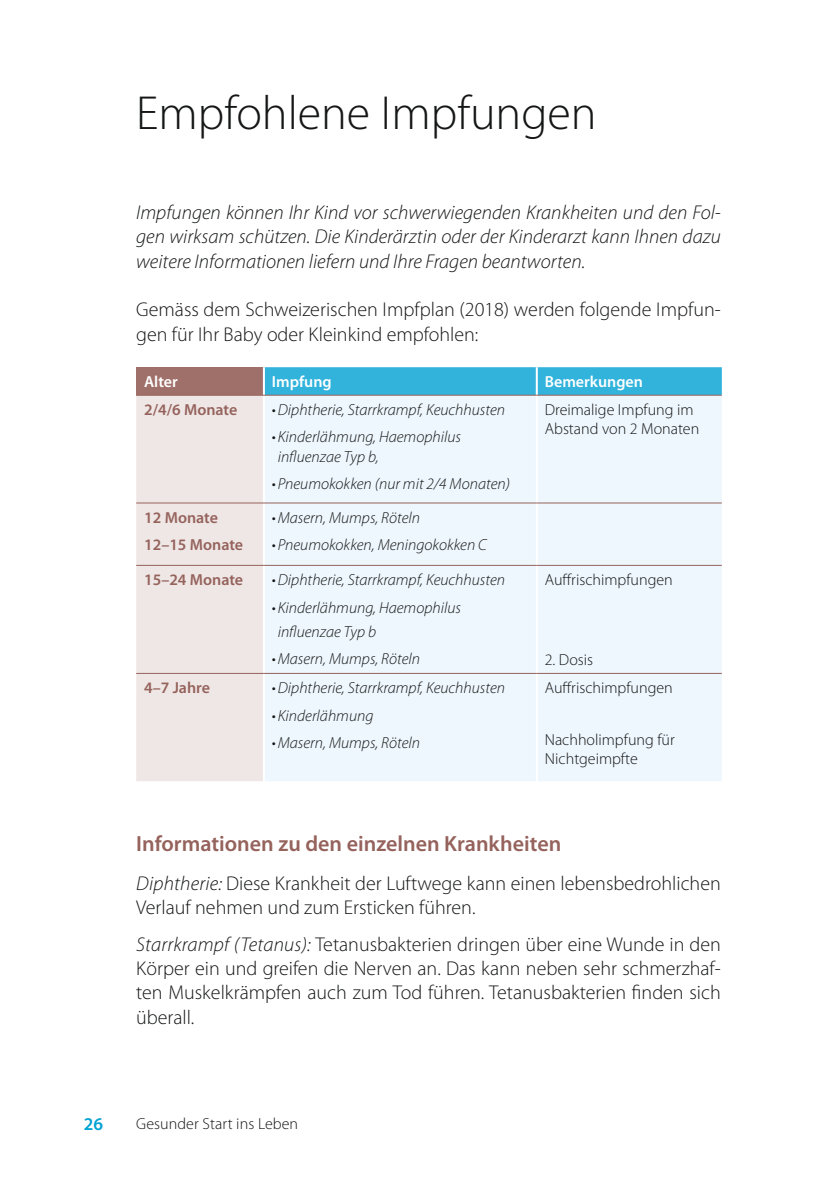
<style>
.page{position:relative;width:840px;height:1191px;background:#fff}
.page>*{position:absolute;margin:0;border:0;box-sizing:border-box;transform-origin:0 0}
.t1{font:300 48px "Myriad Pro";color:#151616}
.t2{font:600 22px "Myriad Pro";color:#95625c}
.t3{font:300 20px/24.4px "Myriad Pro";color:#151616}
.t4{font:italic 300 20px/24.4px "Myriad Pro";color:#151616;text-align:justify}
.t5{font:600 18px "Myriad Pro";color:#00a3d4}
.t6{font:italic 300 16px/19.2px "Myriad Pro";color:#151616}
.t7{font:300 16px/19.2px "Myriad Pro";color:#151616}
.t8{font:600 16px/27.2px "Myriad Pro";color:#95625c}
.t9{font:600 16px "Myriad Pro";color:#fff}
.s1{font-style:italic}
</style>
<div class="page">
<div style="left:136px;top:367px;width:128px;height:28px;background:#9f7069"></div>
<svg style="left:265px;top:367px;width:456px;height:28px;background:#33b2db"></svg>
<div style="left:136px;top:396px;width:127px;height:385px;background:#efe7e5"></div>
<div style="left:265px;top:396px;width:456px;height:385px;background:#eef7fd"></div>
<hr style="left:535px;top:395px;width:2px;height:108px;background:#fff">
<hr style="left:535px;top:503px;width:2px;height:62px;background:#fff">
<hr style="left:535px;top:565px;width:2px;height:108px;background:#fff">
<hr style="left:535px;top:673px;width:2px;height:108px;background:#fff">
<hr style="left:263px;top:367px;width:2px;height:28px;background:#fff">
<hr style="left:535px;top:367px;width:2px;height:28px;background:#fff">
<hr style="left:136px;top:395px;width:128px;height:1px;background:#95625c">
<hr style="left:264px;top:395px;width:272px;height:1px;background:#95625c">
<hr style="left:536px;top:395px;width:185px;height:1px;background:#95625c">
<hr style="left:136px;top:502px;width:128px;height:1px;background:#95625c">
<hr style="left:264px;top:502px;width:272px;height:1px;background:#95625c">
<hr style="left:536px;top:502px;width:185px;height:1px;background:#95625c">
<hr style="left:136px;top:565px;width:128px;height:1px;background:#95625c">
<hr style="left:264px;top:565px;width:272px;height:1px;background:#95625c">
<hr style="left:536px;top:565px;width:185px;height:1px;background:#95625c">
<hr style="left:136px;top:673px;width:128px;height:1px;background:#95625c">
<hr style="left:264px;top:673px;width:272px;height:1px;background:#95625c">
<hr style="left:536px;top:673px;width:185px;height:1px;background:#95625c">
<h1 class="t1" style="left:136px;top:87px;width:461px">Empfohlene Impfungen</h1>
<p class="t4" style="left:136px;top:200px;width:585px">Impfungen können Ihr Kind vor schwerwiegenden Krankheiten und den Fol&shy;gen wirksam schützen. Die Kinderärztin oder der Kinderarzt kann Ihnen dazu weitere Informationen liefern und Ihre Fragen beantworten.</p>
<p class="t3" style="left:136px;top:298px;width:585px">Gemäss dem Schweizerischen Impfplan (2018) werden folgende Impfun&shy;gen für Ihr Baby oder Kleinkind empfohlen:</p>
<p class="t9" style="left:144px;top:372px;width:35px">Alter</p>
<p class="t9" style="left:272px;top:372px;width:61px">Impfung</p>
<p class="t9" style="left:544px;top:372px;width:100px">Bemerkungen</p>
<p class="t8" style="left:144px;top:396px;width:95px">2/4/6 Monate</p>
<p class="t6" style="left:272px;top:401px;width:235px">• Diphtherie, Starrkrampf, Keuchhusten</p>
<p class="t6" style="left:277px;top:428px;width:185px;text-indent:-6px">• Kinderlähmung, Haemophilus influenzae Typ b,</p>
<p class="t6" style="left:272px;top:474px;width:239px">• Pneumokokken (nur mit 2/4 Monaten)</p>
<p class="t7" style="left:544px;top:400px;width:156px">Dreimalige Impfung im<br>Abstand von 2 Monaten</p>
<p class="t8" style="left:144px;top:503px;width:100px">12 Monate<br>12–15 Monate</p>
<p class="t6" style="left:272px;top:508px;width:150px">• Masern, Mumps, Röteln</p>
<p class="t6" style="left:272px;top:535px;width:216px">• Pneumokokken, Meningokokken C</p>
<p class="t8" style="left:144px;top:566px;width:100px">15–24 Monate</p>
<p class="t6" style="left:272px;top:571px;width:235px">• Diphtherie, Starrkrampf, Keuchhusten</p>
<p class="t6" style="left:277px;top:595px;width:185px;line-height:24.4px;text-indent:-6px">• Kinderlähmung, Haemophilus influenzae Typ b</p>
<p class="t6" style="left:272px;top:649px;width:150px">• Masern, Mumps, Röteln</p>
<p class="t8" style="left:144px;top:674px;width:67px">4–7 Jahre</p>
<p class="t6" style="left:272px;top:679px;width:235px">• Diphtherie, Starrkrampf, Keuchhusten</p>
<p class="t6" style="left:272px;top:706px;width:103px">• Kinderlähmung</p>
<p class="t6" style="left:272px;top:733px;width:150px">• Masern, Mumps, Röteln</p>
<p class="t7" style="left:544px;top:571px;width:129px">Auffrischimpfungen</p>
<p class="t7" style="left:544px;top:651px;width:50px">2. Dosis</p>
<p class="t7" style="left:544px;top:679px;width:129px">Auffrischimpfungen</p>
<p class="t7" style="left:544px;top:730px;width:131px">Nachholimpfung für<br>Nichtgeimpfte</p>
<p class="t2" style="left:136px;top:830px;width:426px">Informationen zu den einzelnen Krankheiten</p>
<p class="t3" style="left:136px;top:871px;width:585px"><span class="s1">Diphtherie:</span> Diese Krankheit der Luftwege kann einen lebensbedrohlichen<br>Verlauf nehmen und zum Ersticken führen.</p>
<p class="t3" style="left:136px;top:932px;width:585px;text-align:justify"><span class="s1">Starrkrampf (Tetanus):</span> Tetanusbakterien dringen über eine Wunde in den Körper ein und greifen die Nerven an. Das kann neben sehr schmerzhaf&shy;ten Muskelkrämpfen auch zum Tod führen. Tetanusbakterien finden sich überall.</p>
<p class="t5" style="left:84px;top:1112px;width:21px">26</p>
<p class="t7" style="left:136px;top:1114px;width:163px">Gesunder Start ins Leben</p>
</div>
